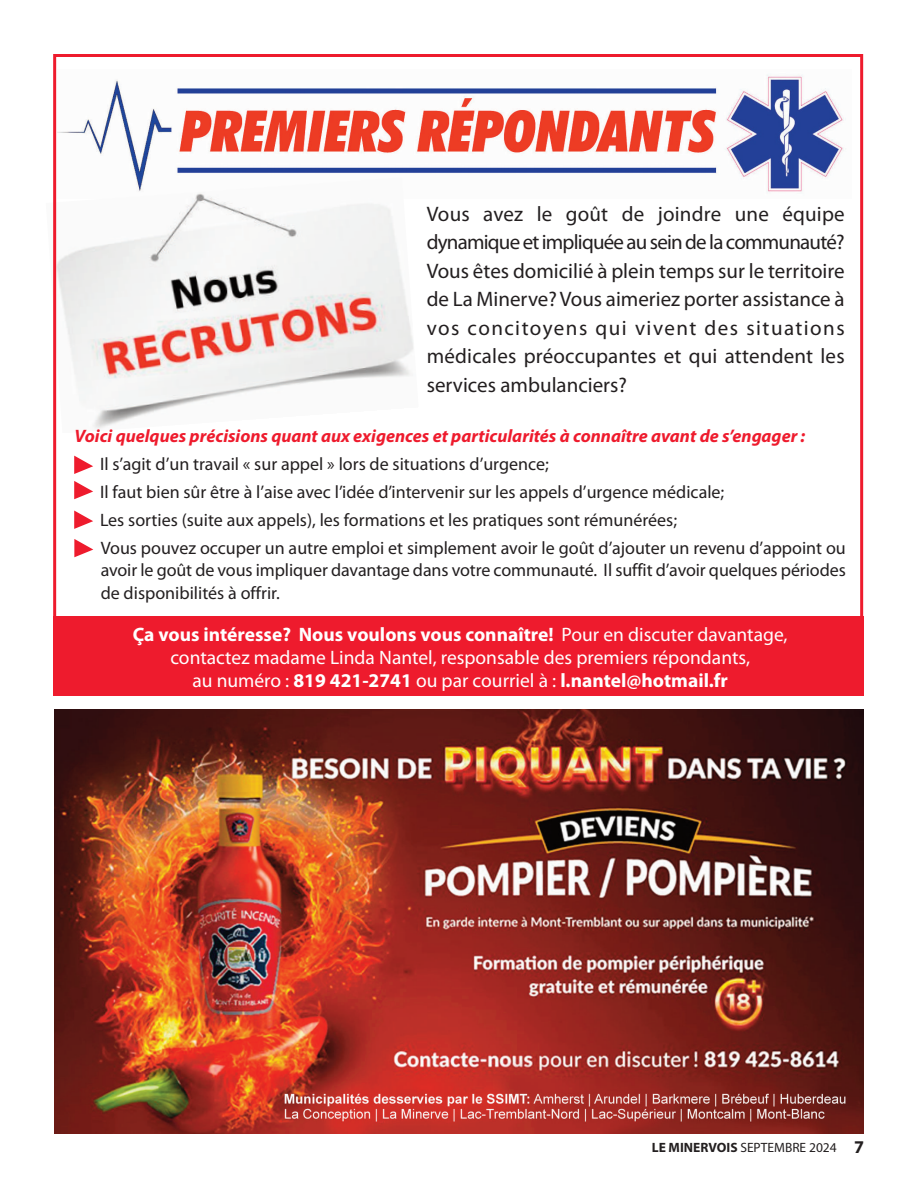
<style>
.page{position:relative;width:918px;height:1188px;background:#fff}
.page>*{position:absolute;margin:0;border:0;box-sizing:border-box;transform-origin:0 0}
.t1{font:21px/28.5px "Myriad Pro";letter-spacing:.005em;color:#231f20;text-align:justify}
.t2{font:19.5px/23.4px "Myriad Pro";color:#fff;text-align:center}
.t3{font:18px/27.9px "Myriad Pro";color:#231f20}
.t4{font:italic 700 18px "Myriad Pro";color:#ee1b2d}
.t5{font:13.5px "Myriad Pro";color:#231f20}
.s1{font-weight:700}
.s2{font-weight:700;font-size:18px}
</style>
<div class="page">
<div style="left:53px;top:617px;width:810px;height:79px;background:#ee1b2d"></div>
<img style="left:57px;top:75px;width:789px;height:117px">
<svg style="left:74px;top:456px;width:19px;height:18px"></svg>
<svg style="left:74px;top:481px;width:19px;height:18px"></svg>
<svg style="left:74px;top:511px;width:19px;height:18px"></svg>
<img style="left:54px;top:709px;width:810px;height:425px">
<img style="left:57px;top:177px;width:362px;height:252px">
<div style="left:53px;top:54px;width:810px;height:641px;border:3px solid #ee1b2d"></div>
<svg style="left:74px;top:539px;width:19px;height:18px"></svg>
<p class="t1" style="left:427px;top:201px;width:420px">Vous avez le goût de joindre une équipe dynamiqueetimpliquéeauseindelacommunauté?<br>Vous êtes domicilié à plein temps sur le territoire de La Minerve? Vous aimeriez porter assistance à vos concitoyens qui vivent des situations médicales préoccupantes et qui attendent les services ambulanciers?</p>
<p class="t4" style="left:75px;top:429px;width:732px">Voici quelques précisions quant aux exigences et particularités à connaître avant de s’engager :</p>
<p class="t3" style="left:100px;top:451px;width:747px">Il s’agit d’un travail « sur appel » lors de situations d’urgence;<br>Il faut bien sûr être à l’aise avec l’idée d’intervenir sur les appels d’urgence médicale;<br>Les sorties (suite aux appels), les formations et les pratiques sont rémunérées;<br>Vous pouvez occuper un autre emploi et simplement avoir le goût d’ajouter un revenu d’appoint ou</p>
<p class="t3" style="left:101px;top:560px;width:747px;line-height:22.5px">avoir le goût de vous impliquer davantage dans votre communauté. Il suffit d’avoir quelques périodes de disponibilités à offrir.</p>
<p class="t2" style="left:133px;top:624px;width:656px"><span class="s1">Ça vous intéresse? Nous voulons vous connaître!</span> Pour en discuter davantage, contactez madame Linda Nantel, responsable des premiers répondants,<br>au numéro : <span class="s1">819 421-2741</span> ou par courriel à : <span class="s1">l.nantel@hotmail.fr</span></p>
<p class="t5" style="left:652px;top:1142px;width:214px"><span class="s1">LE MINERVOIS</span> SEPTEMBRE 2024 <span class="s2">7</span></p>
</div>
